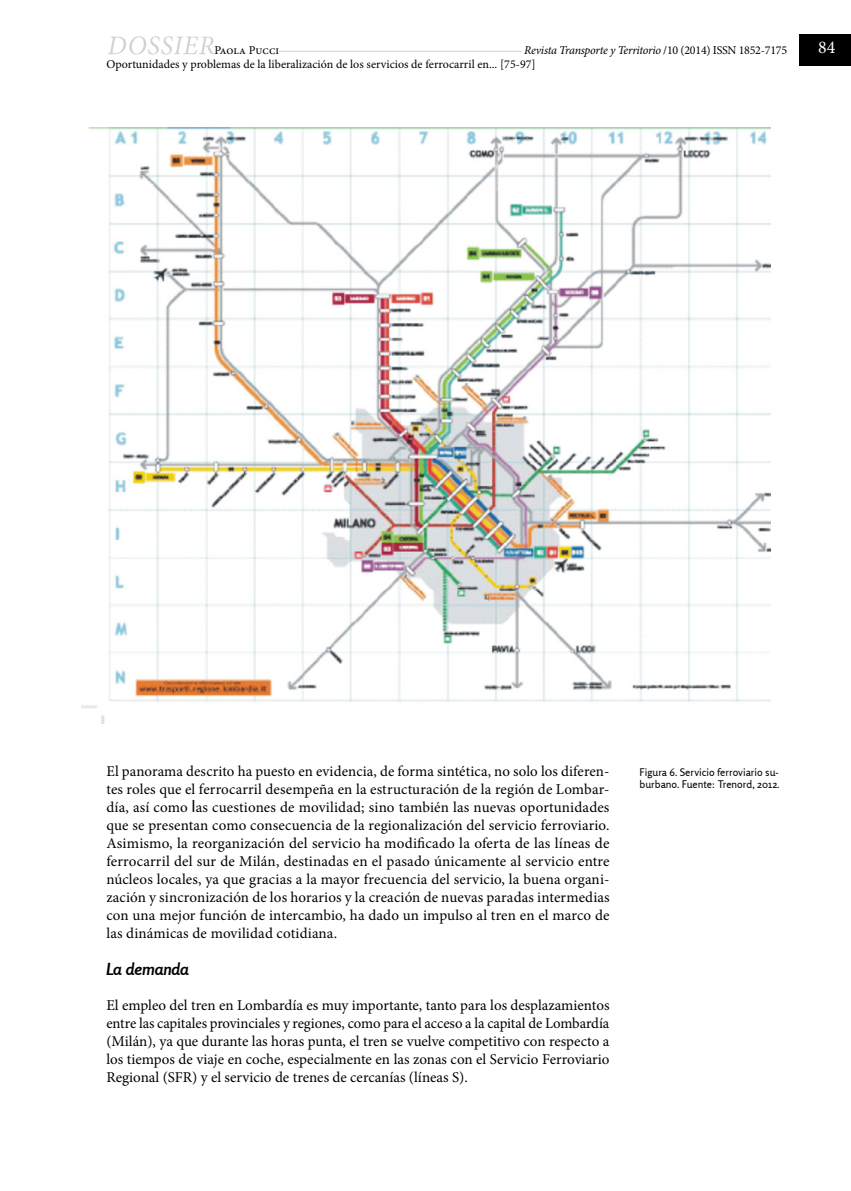
<style>
.page{position:relative;width:851px;height:1191px;background:#fff}
.page>*{position:absolute;margin:0;border:0;box-sizing:border-box;transform-origin:0 0}
.t1{font:18px "Minion Pro";color:#fff}
.t2{font:italic 700 16.5px "Rosario";color:#000}
.t3{font:15px/18px "Minion Pro";letter-spacing:.005em;color:#000;text-align:justify}
.t4{font:12px "Minion Pro";color:#000}
.t5{font:italic 12px "Minion Pro";letter-spacing:-.025em;color:#000}
.t6{font:10.5px/12.6px "Rosario";color:#000}
.s1{font-style:normal}
.s2{font-family:"Calibri";font-size:18px}
</style>
<div class="page">
<hr style="left:106px;top:51px;width:546px;height:1px;background:#d1d3d4">
<div style="left:521px;top:43px;width:266px;height:15px;background:#fff"></div>
<div style="left:106px;top:48px;width:108px;height:7px;background:#fff"></div>
<svg style="left:108px;top:36px;width:106px;height:19px"></svg>
<div style="left:799px;top:35px;width:51px;height:31px;background:#000"></div>
<div style="left:214px;top:43px;width:65px;height:15px;background:#fff"></div>
<img style="left:81px;top:128px;width:689px;height:596px">
<p class="t4" style="left:214px;top:42px;width:66px">Paola Pucci</p>
<p class="t5" style="left:524px;top:41px;width:264px">Revista Transporte y Territorio <span class="s1">/10 (2014) ISSN 1852-7175</span></p>
<p class="t1" style="left:818px;top:36px;width:19px">84</p>
<p class="t4" style="left:106px;top:56px;width:431px">Oportunidades y problemas de la liberalización de los servicios de ferrocarril en... [75-97]</p>
<p class="t3" style="left:106px;top:762px;width:505px">El panorama descrito ha puesto en evidencia, de forma sintética, no solo los diferen&shy;tes roles que el ferrocarril desempeña en la estructuración de la región de Lombar&shy;día, así como <span class="s2">l</span>as cuestiones de movilidad; sino también las nuevas oportunidades que se presentan como consecuencia de la regionalización del servicio ferroviario.<br>Asimismo, la reorganización del servicio ha modificado la oferta de las líneas de ferrocarril del sur de Milán, destinadas en el pasado únicamente al servicio entre núcleos locales, ya que gracias a la mayor frecuencia del servicio, la buena organi&shy;zación y sincronización de los horarios y la creación de nuevas paradas intermedias con una mejor función de intercambio, ha dado un impulso al tren en el marco de las dinámicas de movilidad cotidiana.</p>
<p class="t2" style="left:106px;top:959px;width:84px">La demanda</p>
<p class="t3" style="left:106px;top:996px;width:504px">El empleo del tren en Lombardía es muy importante, tanto para los desplazamientos entre las capitales provinciales y regiones, como para el acceso a la capital de Lombardía (Milán), ya que durante las horas punta, el tren se vuelve competitivo con respecto a los tiempos de viaje en coche, especialmente en las zonas con el Servicio Ferroviario Regional (SFR) y el servicio de trenes de cercanías (líneas S).</p>
<p class="t6" style="left:639px;top:765px;width:142px">Figura 6. Servicio ferroviario su&shy;burbano. Fuente: Trenord, 2012.</p>
</div>
